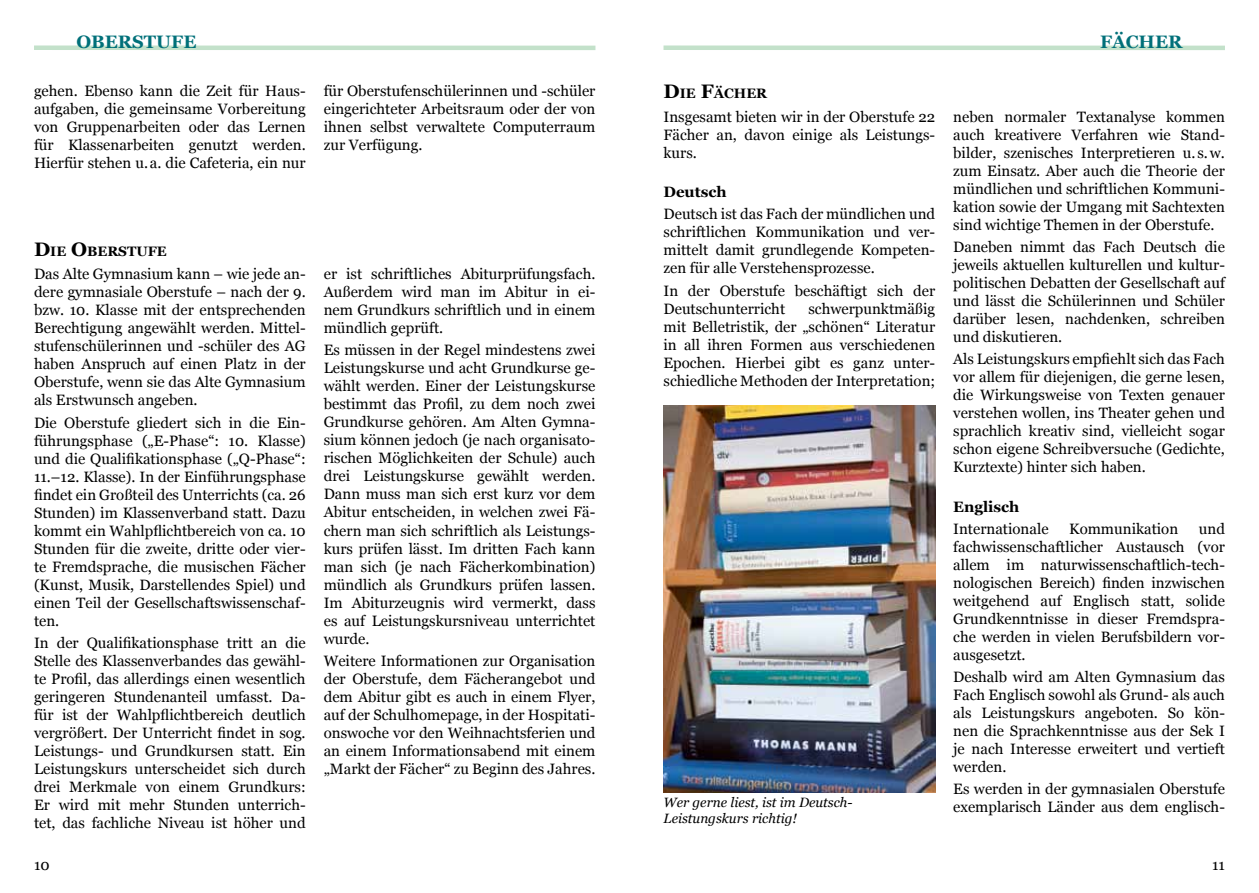
<style>
.page{position:relative;width:1259px;height:893px;background:#fff}
.page>*{position:absolute;margin:0;border:0;box-sizing:border-box;transform-origin:0 0}
.t1{font:700 18px "Georgia";color:#007079}
.t2{font:15px/18px "Georgia";color:#000;text-align:justify}
.t3{font:700 15px "Georgia";color:#000}
.t4{font:700 13.65px "Georgia";color:#000}
.t5{font:italic 13.5px/16.2px "Georgia";color:#000}
.s1{font-size:19.5px}
</style>
<div class="page">
<div style="left:34px;top:45px;width:561px;height:5px;background:#c3e1ca"></div>
<div style="left:663px;top:45px;width:562px;height:5px;background:#c3e1ca"></div>
<img style="left:663px;top:405px;width:272px;height:387px">
<p class="t1" style="left:77px;top:30px;width:121px">OBERSTUFE</p>
<p class="t2" style="left:34px;top:83px;width:273px">gehen. Ebenso kann die Zeit für Haus&shy;aufgaben, die gemeinsame Vorbereitung von Gruppenarbeiten oder das Lernen für Klassenarbeiten genutzt werden.<br>Hierfür stehen u.a. die Cafeteria, ein nur</p>
<p class="t2" style="left:324px;top:83px;width:273px">für Oberstufenschülerinnen und -schüler eingerichteter Arbeitsraum oder der von ihnen selbst verwaltete Computerraum zur Verfügung.</p>
<p class="t4" style="left:34px;top:242px;width:134px"><span class="s1">D</span>IE <span class="s1">O</span>BERSTUFE</p>
<p class="t2" style="left:34px;top:265px;width:273px">Das Alte Gymnasium kann – wie jede an&shy;dere gymnasiale Oberstufe – nach der 9. bzw. 10. Klasse mit der entsprechenden Berechtigung angewählt werden. Mittel&shy;stufenschülerinnen und -schüler des AG haben Anspruch auf einen Platz in der Oberstufe, wenn sie das Alte Gymnasium als Erstwunsch angeben.</p>
<p class="t2" style="left:34px;top:414px;width:273px">Die Oberstufe gliedert sich in die Ein&shy;führungsphase („E-Phase“: 10. Klasse) und die Qualifikationsphase („Q-Phase“:<br>11.–12. Klasse). In der Einführungsphase findet ein Großteil des Unterrichts (ca. 26<br>Stunden) im Klassenverband statt. Dazu kommt ein Wahlpflichtbereich von ca. 10<br>Stunden für die zweite, dritte oder vier&shy;te Fremdsprache, die musischen Fächer (Kunst, Musik, Darstellendes Spiel) und einen Teil der Gesellschaftswissenschaf&shy;ten.</p>
<p class="t2" style="left:34px;top:634px;width:273px">In der Qualifikationsphase tritt an die Stelle des Klassenverbandes das gewähl&shy;te Profil, das allerdings einen wesentlich geringeren Stundenanteil umfasst. Da&shy;für ist der Wahlpflichtbereich deutlich vergrößert. Der Unterricht findet in sog.<br>Leistungs- und Grundkursen statt. Ein Leistungskurs unterscheidet sich durch drei Merkmale von einem Grundkurs:<br>Er wird mit mehr Stunden unterrich&shy;tet, das fachliche Niveau ist höher und</p>
<p class="t2" style="left:34px;top:856px;width:17px">10</p>
<p class="t2" style="left:324px;top:265px;width:273px">er ist schriftliches Abiturprüfungsfach.<br>Außerdem wird man im Abitur in ei&shy;nem Grundkurs schriftlich und in einem mündlich geprüft.</p>
<p class="t2" style="left:324px;top:342px;width:273px">Es müssen in der Regel mindestens zwei Leistungskurse und acht Grundkurse ge&shy;wählt werden. Einer der Leistungskurse bestimmt das Profil, zu dem noch zwei Grundkurse gehören. Am Alten Gymna&shy;sium können jedoch (je nach organisato&shy;rischen Möglichkeiten der Schule) auch drei Leistungskurse gewählt werden.<br>Dann muss man sich erst kurz vor dem Abitur entscheiden, in welchen zwei Fä&shy;chern man sich schriftlich als Leistungs&shy;kurs prüfen lässt. Im dritten Fach kann man sich (je nach Fächerkombination) mündlich als Grundkurs prüfen lassen.<br>Im Abiturzeugnis wird vermerkt, dass es auf Leistungskursniveau unterrichtet wurde.</p>
<p class="t2" style="left:324px;top:652px;width:273px">Weitere Informationen zur Organisation der Oberstufe, dem Fächerangebot und dem Abitur gibt es auch in einem Flyer, auf der Schulhomepage, in der Hospitati&shy;onswoche vor den Weihnachtsferien und an einem Informationsabend mit einem „Markt der Fächer“ zu Beginn des Jahres.</p>
<p class="t4" style="left:663px;top:85px;width:105px"><span class="s1">D</span>IE <span class="s1">F</span>ÄCHER</p>
<p class="t2" style="left:663px;top:108px;width:273px">Insgesamt bieten wir in der Oberstufe 22<br>Fächer an, davon einige als Leistungs&shy;kurs.</p>
<p class="t3" style="left:663px;top:182px;width:65px">DEUTSCH</p>
<p class="t2" style="left:663px;top:206px;width:273px">Deutsch ist das Fach der mündlichen und schriftlichen Kommunikation und ver&shy;mittelt damit grundlegende Kompeten&shy;zen für alle Verstehensprozesse.</p>
<p class="t2" style="left:663px;top:282px;width:273px">In der Oberstufe beschäftigt sich der<br>Deutschunterricht</p>
<p class="t2" style="left:663px;top:300px;width:273px;text-indent:145px">schwerpunktmäßig mit Belletristik, der „schönen“ Literatur in all ihren Formen aus verschiedenen Epochen. Hierbei gibt es ganz unter&shy;schiedliche Methoden der Interpretation;</p>
<p class="t5" style="left:663px;top:794px;width:190px">Wer gerne liest, ist im Deutsch-<br>Leistungskurs richtig!</p>
<p class="t1" style="left:1100px;top:30px;width:84px">FÄCHER</p>
<p class="t2" style="left:953px;top:108px;width:273px">neben normaler Textanalyse kommen auch kreativere Verfahren wie Stand&shy;bilder, szenisches Interpretieren u. s.w. zum Einsatz. Aber auch die Theorie der mündlichen und schriftlichen Kommuni&shy;kation sowie der Umgang mit Sachtexten sind wichtige Themen in der Oberstufe.</p>
<p class="t2" style="left:953px;top:238px;width:273px">Daneben nimmt das Fach Deutsch die jeweils aktuellen kulturellen und kultur&shy;politischen Debatten der Gesellschaft auf und lässt die Schülerinnen und Schüler darüber lesen, nachdenken, schreiben und diskutieren.</p>
<p class="t2" style="left:953px;top:351px;width:273px">Als Leistungskurs empfiehlt sich das Fach vor allem für diejenigen, die gerne lesen, die Wirkungsweise von Texten genauer verstehen wollen, ins Theater gehen und sprachlich kreativ sind, vielleicht sogar schon eigene Schreibversuche (Gedichte, Kurztexte) hinter sich haben.</p>
<p class="t3" style="left:953px;top:497px;width:68px">ENGLISCH</p>
<p class="t2" style="left:953px;top:520px;width:97px">Internationale</p>
<p class="t2" style="left:1069px;top:520px;width:110px">Kommunikation</p>
<p class="t2" style="left:953px;top:520px;width:273px;text-indent:246px">und fachwissenschaftlicher Austausch (vor allem im naturwissenschaftlich-tech&shy;nologischen Bereich) finden inzwischen weitgehend auf Englisch statt, solide Grundkenntnisse in dieser Fremdspra&shy;che werden in vielen Berufsbildern vor&shy;ausgesetzt.</p>
<p class="t2" style="left:953px;top:668px;width:273px">Deshalb wird am Alten Gymnasium das Fach Englisch sowohl als Grund- als auch als Leistungskurs angeboten. So kön&shy;nen die Sprachkenntnisse aus der Sek I je nach Interesse erweitert und vertieft werden.</p>
<p class="t2" style="left:953px;top:781px;width:273px">Es werden in der gymnasialen Oberstufe exemplarisch Länder aus dem englisch-</p>
<p class="t2" style="left:1212px;top:856px;width:14px">11</p>
</div>
